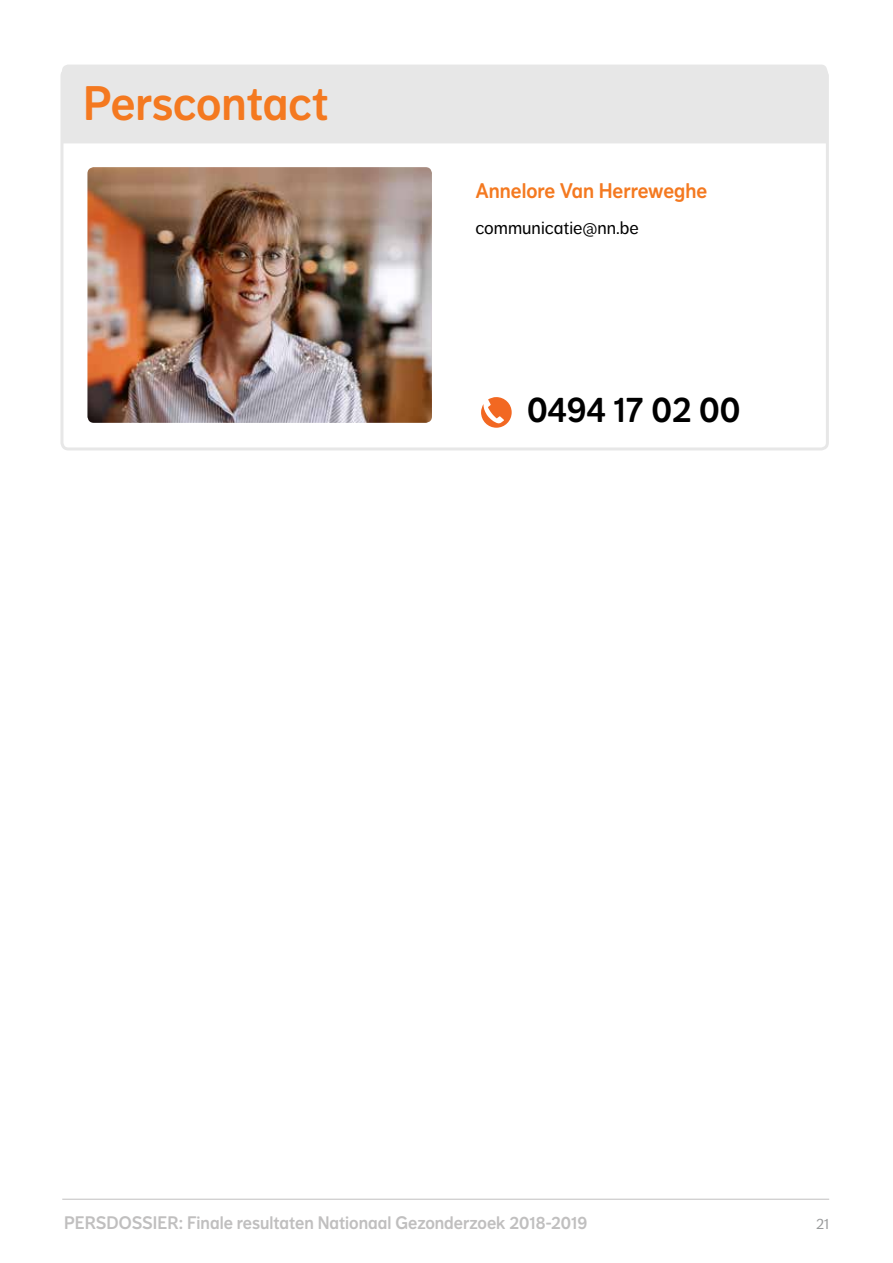
<style>
.page{position:relative;width:893px;height:1263px;background:#fff}
.page>*{position:absolute;margin:0;border:0;box-sizing:border-box;transform-origin:0 0}
.t1{font:48px "NN Dagny Display";color:#f47920}
.t2{font:36px "NN Dagny Display";color:#000}
.t3{font:21px "NN Dagny Display";color:#f47920}
.t4{font:18px "NN Dagny Display";color:#c0bfbf}
.t5{font:18px "NN Dagny Text";color:#000}
.t6{font:15px "NN Dagny Text";color:#999a9b}
</style>
<div class="page">
<hr style="left:62px;top:1199px;width:767px;height:1px;background:#c0bfbf">
<img style="left:87px;top:167px;width:345px;height:256px">
<div style="left:62px;top:65px;width:765px;height:78px;background:#e7e7e7"></div>
<svg style="left:481px;top:397px;width:31px;height:31px"></svg>
<h1 class="t1" style="left:83px;top:75px;width:246px">Perscontact</h1>
<p class="t3" style="left:475px;top:178px;width:233px">Annelore Van Herreweghe</p>
<p class="t5" style="left:475px;top:218px;width:165px">communicatie@nn.be</p>
<h2 class="t2" style="left:527px;top:389px;width:215px">0494 17 02 00</h2>
<p class="t4" style="left:64px;top:1212px;width:525px">PERSDOSSIER: Finale resultaten Nationaal Gezonderzoek 2018-2019</p>
<p class="t6" style="left:816px;top:1215px;width:15px">21</p>
</div>
